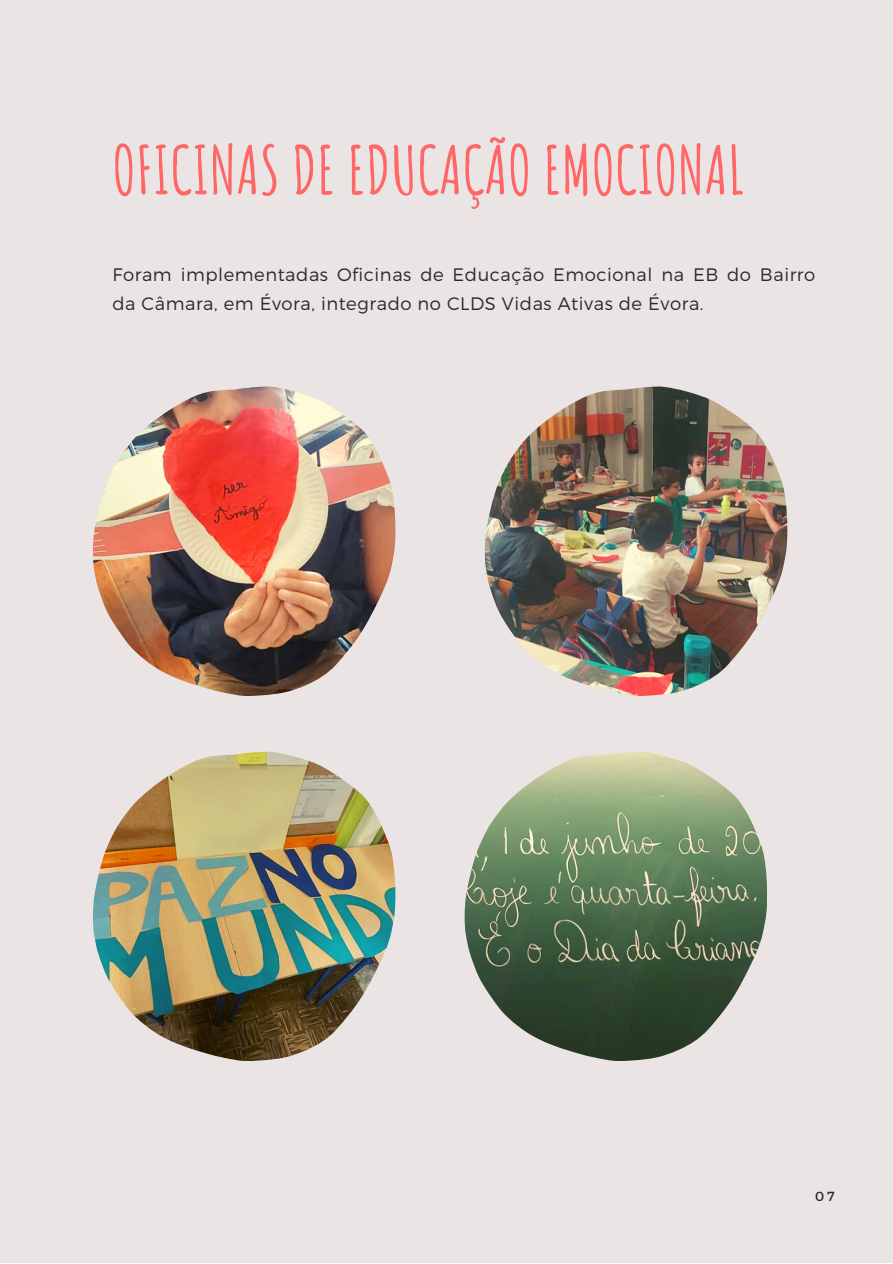
<style>
.page{position:relative;width:893px;height:1264px;background:#fff}
.page>*{position:absolute;margin:0;border:0;box-sizing:border-box;transform-origin:0 0}
.t1{font:700 66px "Amatic SC";color:#f66}
.t2{font:300 18px/29.2px "Montserrat";letter-spacing:.03em;color:#2a2a2a}
.t3{font:13.2px "Montserrat";color:#2a2a2a}
</style>
<div class="page">
<div style="left:0;top:0;width:892px;height:1262px;background:#ebe4e4"></div>
<img style="left:485px;top:386px;width:302px;height:309px">
<img style="left:464px;top:751px;width:303px;height:309px">
<img style="left:93px;top:751px;width:302px;height:309px">
<img style="left:93px;top:386px;width:302px;height:309px">
<p class="t1" style="left:112px;top:127px;width:633px">OFICINAS DE EDUCAÇÃO EMOCIONAL</p>
<p class="t2" style="left:112px;top:259px;width:704px">Foram implementadas Oficinas de Educação Emocional na EB do Bairro da Câmara, em Évora, integrado no CLDS Vidas Ativas de Évora.</p>
<p class="t3" style="left:815px;top:1187px;width:21px">07</p>
</div>
